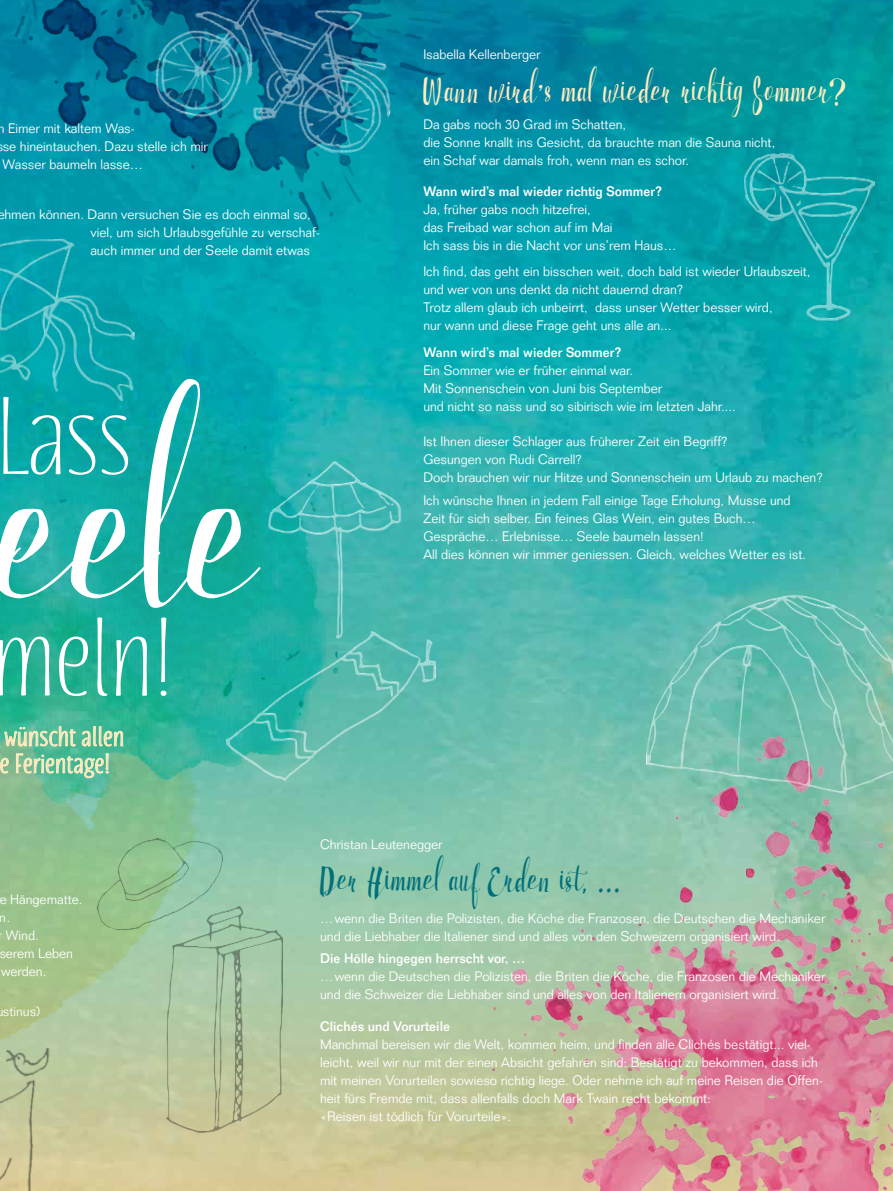
<style>
.page{position:relative;width:893px;height:1191px;background:#fff}
.page>*{position:absolute;margin:0;border:0;box-sizing:border-box;transform-origin:0 0}
.t1{font:194.7px "Milkytwins";color:#fff}
.t2{font:97.35px "Blend";letter-spacing:-.02em;color:#fff}
.t3{font:30px "Milkytwins";color:#ffebc0}
.t4{font:30px "Milkytwins";color:#00707b}
.t5{font:700 24px/27px "Blend";color:#ffebc0}
.t6{font:300 13.5px/18px "Folio";color:#fff}
.s1{font-weight:500}
</style>
<div class="page">
<img style="left:59px;top:0;width:834px;height:1191px">
<img style="left:0;top:239px;width:355px;height:846px">
<img style="left:492px;top:736px;width:401px;height:455px">
<img style="left:744px;top:154px;width:130px;height:166px">
<img style="left:167px;top:906px;width:115px;height:226px">
<img style="left:97px;top:838px;width:126px;height:92px">
<img style="left:0;top:239px;width:138px;height:221px">
<img style="left:646px;top:595px;width:247px;height:199px">
<img style="left:227px;top:462px;width:208px;height:318px">
<img style="left:0;top:0;width:446px;height:239px">
<img style="left:147px;top:0;width:268px;height:164px">
<svg style="left:0;top:726px;width:123px;height:52px;background:#7cc49d"></svg>
<img style="left:0;top:896px;width:59px;height:295px">
<p class="t6" style="left:2px;top:120px;width:207px;text-indent:-5px">n Eimer mit kaltem Was-<br>se hineintauchen. Dazu stelle ich mir<br>Wasser baumeln lasse…</p>
<p class="t6" style="left:90px;top:205px;width:231px;text-indent:-93px">ehmen können. Dann versuchen Sie es doch einmal so, viel, um sich Urlaubsgefühle zu verschaf&shy;auch immer und der Seele damit etwas</p>
<p class="t1" style="left:-6px;top:436px;width:271px">eele</p>
<p class="t2" style="left:-9px;top:597px;width:184px">meln!</p>
<p class="t2" style="left:-5px;top:375px;width:140px">Lass</p>
<p class="t5" style="left:0;top:723px;width:126px">wünscht allen e Ferientage!</p>
<p class="t6" style="left:423px;top:45px;width:119px">Isabella Kellenberger</p>
<p class="t3" style="left:423px;top:75px;width:425px">Wann wird’s mal wieder richtig Sommer?</p>
<p class="t6" style="left:423px;top:115px;width:354px">Da gabs noch 30 Grad im Schatten,<br>die Sonne knallt ins Gesicht, da brauchte man die Sauna nicht, ein Schaf war damals froh, wenn man es schor.</p>
<p class="t6" style="left:423px;top:182px;width:255px"><span class="s1">Wann wird’s mal wieder richtig Sommer?<br></span>Ja, früher gabs noch hitzefrei,<br>das Freibad war schon auf im Mai<br>Ich sass bis in die Nacht vor uns’rem Haus…</p>
<p class="t6" style="left:423px;top:263px;width:389px">Ich find, das geht ein bisschen weit, doch bald ist wieder Urlaubszeit, und wer von uns denkt da nicht dauernd dran?<br>Trotz allem glaub ich unbeirrt, dass unser Wetter besser wird,<br>nur wann und diese Frage geht uns alle an...</p>
<p class="t6" style="left:423px;top:343px;width:314px"><span class="s1">Wann wird’s mal wieder Sommer?<br></span>Ein Sommer wie er früher einmal war.<br>Mit Sonnenschein von Juni bis September<br>und nicht so nass und so sibirisch wie im letzten Jahr....</p>
<p class="t6" style="left:423px;top:433px;width:401px">Ist Ihnen dieser Schlager aus früherer Zeit ein Begriff?<br>Gesungen von Rudi Carrell?<br>Doch brauchen wir nur Hitze und Sonnenschein um Urlaub zu machen?</p>
<p class="t6" style="left:423px;top:491px;width:384px">Ich wünsche Ihnen in jedem Fall einige Tage Erholung, Musse und Zeit für sich selber. Ein feines Glas Wein, ein gutes Buch… Gespräche… Erlebnisse… Seele baumeln lassen!<br>All dies können wir immer geniessen. Gleich, welches Wetter es ist.</p>
<p class="t6" style="left:-2px;top:890px;width:86px">e Hängematte. n.<br>r Wind.<br>serem Leben werden.</p>
<p class="t6" style="left:3px;top:1002px;width:39px">stinus)</p>
<p class="t6" style="left:320px;top:835px;width:124px">Christan Leutenegger</p>
<p class="t4" style="left:320px;top:864px;width:304px">Der Himmel auf Erden ist, ...</p>
<p class="t6" style="left:320px;top:909px;width:507px">…wenn die Briten die Polizisten, die Köche die Franzosen, die Deutschen die Mechaniker und die Liebhaber die Italiener sind und alles von den Schweizern organisiert wird.</p>
<p class="t6" style="left:320px;top:949px;width:507px"><span class="s1">Die Hölle hingegen herrscht vor, …<br></span>…wenn die Deutschen die Polizisten, die Briten die Köche, die Franzosen die Mechaniker und die Schweizer die Liebhaber sind und alles von den Italienern organisiert wird.</p>
<p class="t6" style="left:320px;top:1016px;width:504px"><span class="s1">Clichés und Vorurteile<br></span>Manchmal bereisen wir die Welt, kommen heim, und finden alle Clichés bestätigt... viel&shy;leicht, weil wir nur mit der einen Absicht gefahren sind: Bestätigt zu bekommen, dass ich mit meinen Vorurteilen sowieso richtig liege. Oder nehme ich auf meine Reisen die Offen&shy;heit fürs Fremde mit, dass allenfalls doch Mark Twain recht bekommt:<br>«Reisen ist tödlich für Vorurteile».</p>
</div>
